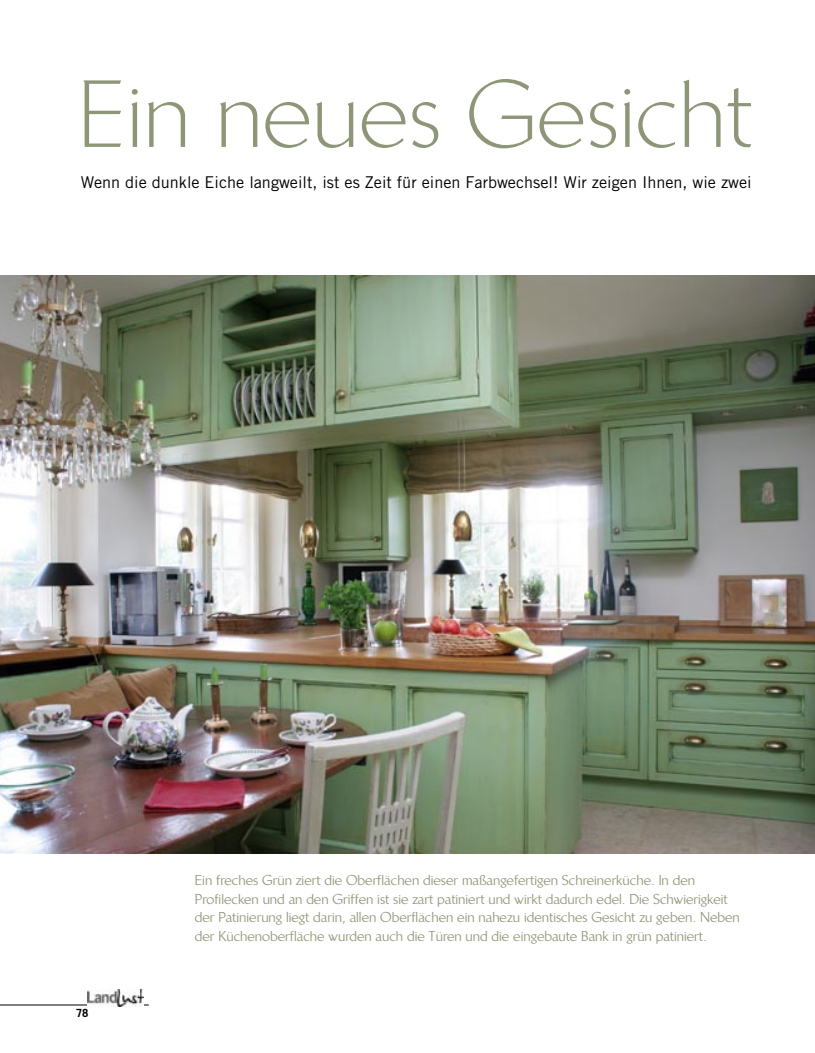
<style>
.page{position:relative;width:815px;height:1053px;background:#fff}
.page>*{position:absolute;margin:0;border:0;box-sizing:border-box;transform-origin:0 0}
._01_Headline{font:300 91.25px "Linotype Brewery";color:#8d9777}
._02_Intro{font:16.25px "Trade Gothic LT";color:#000}
._07_Bildunterschrift{font:13.75px/18.8px "Linotype Brewery";color:#8d9777}
.t1{font:700 11.25px "Trade Gothic LT";color:#000}
</style>
<div class="page">
<img style="left:0;top:275px;width:815px;height:578px">
<hr style="left:0;top:1004px;width:149px;height:1px;background:#000">
<img style="left:88px;top:989px;width:56px;height:17px">
<p class="_01_Headline" style="left:78px;top:62px;width:676px">Ein neues Gesicht</p>
<p class="_02_Intro" style="left:81px;top:172px;width:672px">Wenn die dunkle Eiche langweilt, ist es Zeit für einen Farbwechsel! Wir zeigen Ihnen, wie zwei</p>
<p class="t1" style="left:76px;top:1005px;width:14px">78</p>
<p class="_07_Bildunterschrift" style="left:195px;top:870px;width:546px">Ein freches Grün ziert die Oberflächen dieser maßangefertigen Schreinerküche. In den Profilecken und an den Griffen ist sie zart patiniert und wirkt dadurch edel. Die Schwierigkeit der Patinierung liegt darin, allen Oberflächen ein nahezu identisches Gesicht zu geben. Neben der Küchenoberfläche wurden auch die Türen und die eingebaute Bank in grün patiniert.</p>
</div>
